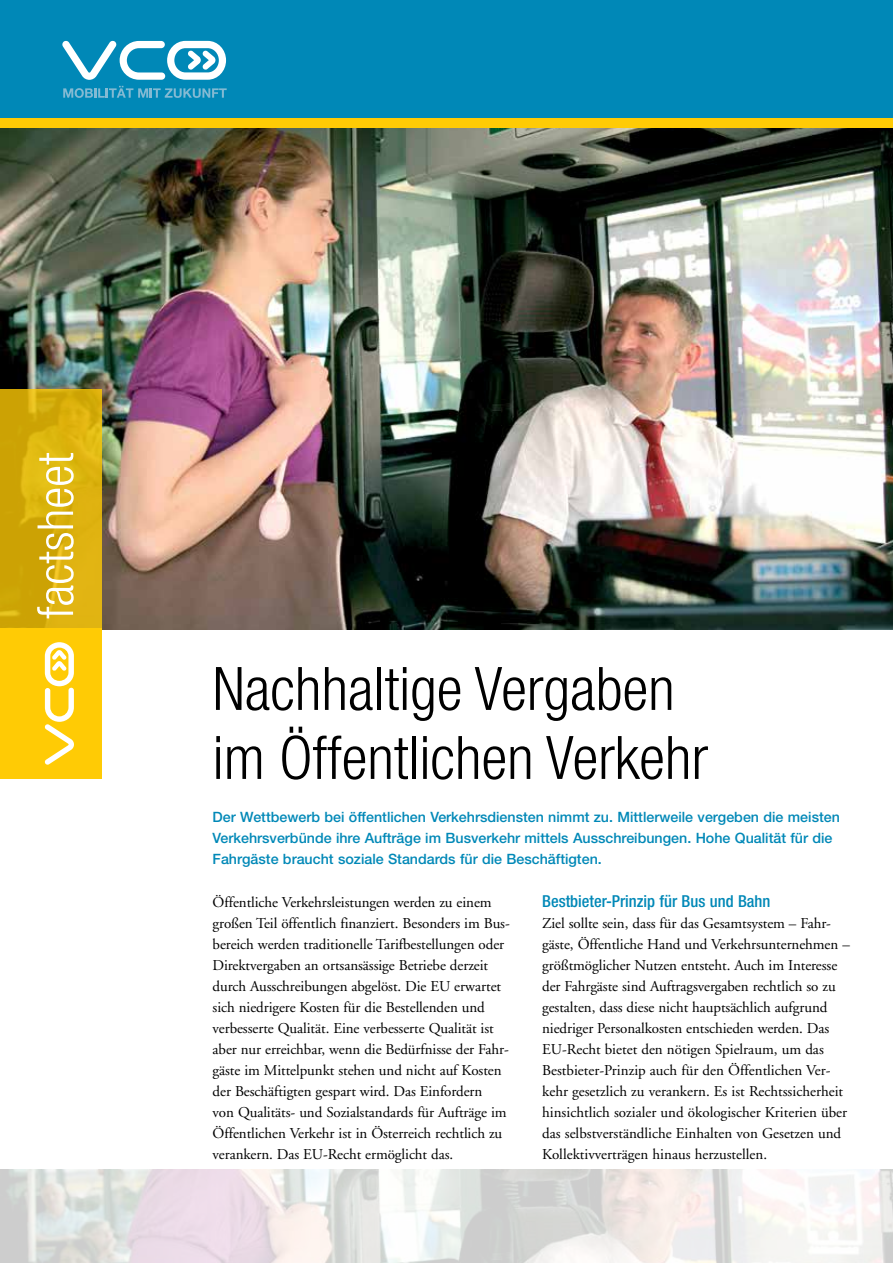
<style>
.page{position:relative;width:893px;height:1263px;background:#fff}
.page>*{position:absolute;margin:0;border:0;box-sizing:border-box;transform-origin:0 0}
.t1{font:300 condensed 60px/69px "Helvetica Neue";color:#000}
.t2{font:300 condensed 49.8px "Helvetica Neue";color:#fff}
.t3{font:500 condensed 16.5px "Helvetica Neue";color:#0088b7}
.t4{font:15px/21px "Adobe Garamond";letter-spacing:-.005em;color:#000}
.t5{font:500 14.25px/21px "Helvetica Neue";color:#0088b7}
</style>
<div class="page">
<img style="left:0;top:128px;width:893px;height:501px">
<img style="left:0;top:1169px;width:893px;height:94px">
<div style="left:0;top:0;width:893px;height:128px;background:#0088b7"></div>
<div style="left:0;top:118px;width:893px;height:10px;background:#ffcb05"></div>
<svg style="left:62px;top:40px;width:164px;height:40px"></svg>
<svg style="left:63px;top:86px;width:164px;height:12px"></svg>
<svg style="left:0;top:389px;width:102px;height:239px;background:#d6ad0b"></svg>
<div style="left:0;top:628px;width:102px;height:151px;background:#ffcb05"></div>
<svg style="left:44px;top:642px;width:30px;height:123px"></svg>
<h2 class="t2" style="left:27px;top:619px;width:168px;rotate:-90deg">factsheet</h2>
<h1 class="t1" style="left:213px;top:654px;width:497px">Nachhaltige Vergaben im Öffentlichen Verkehr</h1>
<p class="t5" style="left:213px;top:806px;width:629px">Der Wettbewerb bei öffentlichen Verkehrsdiensten nimmt zu. Mittlerweile vergeben die meisten<br>Verkehrsverbünde ihre Aufträge im Busverkehr mittels Ausschreibungen. Hohe Qualität für die<br>Fahrgäste braucht soziale Standards für die Beschäftigten.</p>
<p class="t4" style="left:213px;top:892px;width:299px">Öffentliche Verkehrsleistungen werden zu einem großen Teil öffentlich finanziert. Besonders im Bus&shy;bereich werden traditionelle Tarifbestellungen oder Direktvergaben an ortsansässige Betriebe derzeit durch Ausschreibungen abgelöst. Die EU erwartet sich niedrigere Kosten für die Bestellenden und verbesserte Qualität. Eine verbesserte Qualität ist aber nur erreichbar, wenn die Bedürfnisse der Fahr&shy;gäste im Mittelpunkt stehen und nicht auf Kosten der Beschäftigten gespart wird. Das Einfordern<br>von Qualitäts- und Sozialstandards für Aufträge im Öffentlichen Verkehr ist in Österreich rechtlich zu verankern. Das EU-Recht ermöglicht das.</p>
<p class="t3" style="left:542px;top:891px;width:230px">Bestbieter-Prinzip für Bus und Bahn</p>
<p class="t4" style="left:542px;top:913px;width:309px">Ziel sollte sein, dass für das Gesamtsystem – Fahr&shy;gäste, Öffentliche Hand und Verkehrsunternehmen – größtmöglicher Nutzen entsteht. Auch im Interesse der Fahrgäste sind Auftragsvergaben rechtlich so zu gestalten, dass diese nicht hauptsächlich aufgrund niedriger Personalkosten entschieden werden. Das EU-Recht bietet den nötigen Spielraum, um das Bestbieter-Prinzip auch für den Öffentlichen Ver&shy;kehr gesetzlich zu verankern. Es ist Rechtssicherheit hinsichtlich sozialer und ökologischer Kriterien über das selbstverständliche Einhalten von Gesetzen und Kollektivverträgen hinaus herzustellen.</p>
</div>
